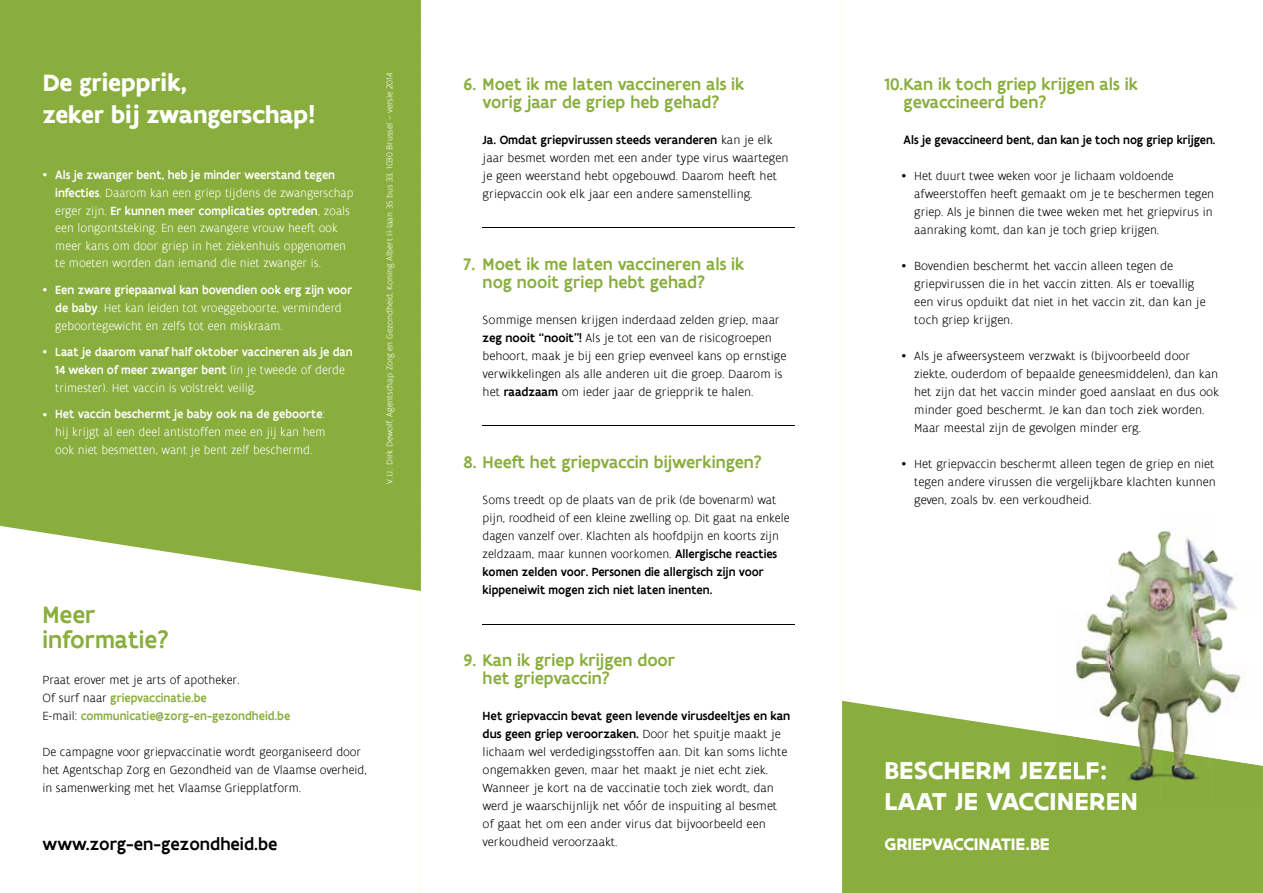
<style>
.page{position:relative;width:1263px;height:893px;background:#fff}
.page>*{position:absolute;margin:0;border:0;box-sizing:border-box;transform-origin:0 0}
.t1{font:700 26.4px/30.8px "Flanders Art Sans";letter-spacing:.005em;color:#fff}
.t2{font:700 25.5px/31.5px "Flanders Art Sans";letter-spacing:-.015em;color:#fff}
.t3{font:500 25.5px/25.5px "Flanders Art Sans";color:#89ae3e}
.t4{font:500 18.45px "Flanders Art Sans";color:#000}
.t5{font:500 18px/18px "Flanders Art Sans";color:#89ae3e}
.t6{font:700 18px "Flanders Art Sans";letter-spacing:-.01em;color:#fff}
.t7{font:300 12.75px/18px "Flanders Art Sans";color:#000}
.t8{font:300 12.75px/17.7px "Flanders Art Sans";color:#fff}
.t9{font:500 12.75px/17.9px "Flanders Art Sans";color:#fff}
.t10{font:500 12.75px/18px "Flanders Art Sans";color:#89ae3e}
.t11{font:500 12.75px "Flanders Art Sans";color:#000;scale:.96 1}
.t12{font:300 9px "Flanders Art Sans";color:#fff}
.s1{font-weight:500}
.s2{font-weight:300}
.s3{font-weight:300;color:#000}
</style>
<div class="page">
<div style="left:0;top:0;width:421px;height:591px;background:#89ae3e"></div>
<div style="left:843px;top:701px;width:420px;height:192px;background:#89ae3e"></div>
<hr style="left:483px;top:228px;width:312px;height:1px;background:#000">
<hr style="left:483px;top:426px;width:312px;height:1px;background:#000">
<hr style="left:483px;top:624px;width:312px;height:1px;background:#000">
<img style="left:1060px;top:529px;width:203px;height:186px">
<img style="left:1060px;top:715px;width:50px;height:19px">
<img style="left:1110px;top:715px;width:51px;height:27px">
<img style="left:1161px;top:715px;width:51px;height:35px">
<img style="left:1212px;top:715px;width:51px;height:43px">
<img style="left:1060px;top:734px;width:50px;height:59px">
<img style="left:1110px;top:742px;width:51px;height:63px">
<img style="left:1161px;top:750px;width:51px;height:55px">
<img style="left:1212px;top:758px;width:51px;height:47px">
<img style="left:1060px;top:762px;width:47px;height:17px">
<img style="left:1060px;top:793px;width:76px;height:12px">
<svg style="left:421px;top:0;width:1px;height:893px"></svg>
<svg style="left:842px;top:0;width:1px;height:893px"></svg>
<h2 class="t2" style="left:43px;top:68px;width:274px">De griepprik,<br>zeker bij zwangerschap!</h2>
<p class="t8" style="left:55px;top:166px;width:300px;text-indent:-13px">• <span class="s1">Als je zwanger bent, heb je minder weerstand tegen infecties</span>. Daarom kan een griep tijdens de zwangerschap erger zijn. <span class="s1">Er kunnen meer complicaties optreden</span>, zoals een longontsteking. En een zwangere vrouw heeft ook meer kans om door griep in het ziekenhuis opgenomen te moeten worden dan iemand die niet zwanger is.</p>
<p class="t8" style="left:55px;top:281px;width:299px;text-indent:-13px">• <span class="s1">Een zware griepaanval kan bovendien ook erg zijn voor de baby</span>. Het kan leiden tot vroeggeboorte, verminderd geboortegewicht en zelfs tot een miskraam.</p>
<p class="t9" style="left:55px;top:343px;width:299px;text-indent:-13px"><span class="s2">•</span> Laat je daarom vanaf half oktober vaccineren als je dan<br>14 weken of meer zwanger bent <span class="s2">(in je tweede of derde trimester). Het vaccin is volstrekt veilig.</span></p>
<p class="t8" style="left:55px;top:406px;width:272px;text-align:justify;text-indent:-13px">• <span class="s1">Het vaccin beschermt je baby ook na de geboorte</span>: hij krijgt al een deel antistoffen mee en jij kan hem ook niet besmetten, want je bent zelf beschermd.</p>
<p class="t12" style="left:384px;top:484px;width:412px;rotate:-90deg">V.U.: Dirk Dewolf, Agentschap Zorg en Gezondheid, Koning Albert II-laan 35 bus 33, 1030 Brussel – versie 2014</p>
<h3 class="t5" style="left:463px;top:75px;width:282px;text-align:center">6. Moet ik me laten vaccineren als ik vorig jaar de griep heb gehad?</h3>
<p class="t7" style="left:483px;top:131px;width:307px"><span class="s1">Ja. Omdat griepvirussen steeds veranderen</span> kan je elk jaar besmet worden met een ander type virus waartegen je geen weerstand hebt opgebouwd. Daarom heeft het griepvaccin ook elk jaar een andere samenstelling.</p>
<h3 class="t5" style="left:483px;top:255px;width:263px;text-indent:-19px">7. Moet ik me laten vaccineren als ik nog nooit griep hebt gehad?</h3>
<p class="t7" style="left:483px;top:311px;width:305px">Sommige mensen krijgen inderdaad zelden griep, maar <span class="s1">zeg nooit “nooit”!</span> Als je tot een van de risicogroepen behoort, maak je bij een griep evenveel kans op ernstige verwikkelingen als alle anderen uit die groep. Daarom is het <span class="s1">raadzaam</span> om ieder jaar de griepprik te halen.</p>
<h3 class="t5" style="left:463px;top:453px;width:300px">8. Heeft het griepvaccin bijwerkingen?</h3>
<p class="t7" style="left:483px;top:491px;width:308px">Soms treedt op de plaats van de prik (de bovenarm) wat pijn, roodheid of een kleine zwelling op. Dit gaat na enkele dagen vanzelf over. Klachten als hoofdpijn en koorts zijn zeldzaam, maar kunnen voorkomen. <span class="s1">Allergische reacties komen zelden voor. Personen die allergisch zijn voor kippeneiwit mogen zich niet laten inenten.</span></p>
<h3 class="t5" style="left:904px;top:75px;width:236px;text-indent:-19px">10. Kan ik toch griep krijgen als ik gevaccineerd ben?</h3>
<p class="t11" style="left:904px;top:132px;width:326px">Als je gevaccineerd bent, dan kan je toch nog griep krijgen.</p>
<p class="t7" style="left:914px;top:167px;width:301px;text-indent:-13px">• Het duurt twee weken voor je lichaam voldoende afweerstoffen heeft gemaakt om je te beschermen tegen griep. Als je binnen die twee weken met het griepvirus in aanraking komt, dan kan je toch griep krijgen.</p>
<p class="t7" style="left:914px;top:257px;width:293px;text-indent:-13px">• Bovendien beschermt het vaccin alleen tegen de griepvirussen die in het vaccin zitten. Als er toevallig een virus opduikt dat niet in het vaccin zit, dan kan je toch griep krijgen.</p>
<p class="t7" style="left:914px;top:347px;width:306px;text-indent:-13px">• Als je afweersysteem verzwakt is (bijvoorbeeld door ziekte, ouderdom of bepaalde geneesmiddelen), dan kan het zijn dat het vaccin minder goed aanslaat en dus ook minder goed beschermt. Je kan dan toch ziek worden.<br>Maar meestal zijn de gevolgen minder erg.</p>
<p class="t7" style="left:914px;top:455px;width:303px;text-align:justify;text-indent:-13px">• Het griepvaccin beschermt alleen tegen de griep en niet tegen andere virussen die vergelijkbare klachten kunnen geven, zoals bv. een verkoudheid.</p>
<h2 class="t3" style="left:43px;top:602px;width:128px">Meer informatie?</h2>
<p class="t10" style="left:43px;top:671px;width:249px"><span class="s3">Praat erover met je arts of apotheker.<br>Of surf naar</span> griepvaccinatie.be<br><span class="s3">E-mail:</span> communicatie@zorg-en-gezondheid.be</p>
<p class="t7" style="left:43px;top:743px;width:326px">De campagne voor griepvaccinatie wordt georganiseerd door het Agentschap Zorg en Gezondheid van de Vlaamse overheid, in samenwerking met het Vlaamse Griepplatform.</p>
<h3 class="t5" style="left:483px;top:651px;width:194px;text-indent:-19px">9. Kan ik griep krijgen door het griepvaccin?</h3>
<p class="t7" style="left:483px;top:707px;width:309px"><span class="s1">Het griepvaccin bevat geen levende virusdeeltjes en kan dus geen griep veroorzaken.</span> Door het spuitje maakt je lichaam wel verdedigingsstoffen aan. Dit kan soms lichte ongemakken geven, maar het maakt je niet echt ziek.<br>Wanneer je kort na de vaccinatie toch ziek wordt, dan werd je waarschijnlijk net vóór de inspuiting al besmet of gaat het om een ander virus dat bijvoorbeeld een verkoudheid veroorzaakt.</p>
<h1 class="t1" style="left:884px;top:755px;width:255px">BESCHERM JEZELF:<br>LAAT JE VACCINEREN</h1>
<h3 class="t4" style="left:43px;top:833px;width:236px">www.zorg-en-gezondheid.be</h3>
<h3 class="t6" style="left:884px;top:833px;width:166px">GRIEPVACCINATIE.BE</h3>
</div>
